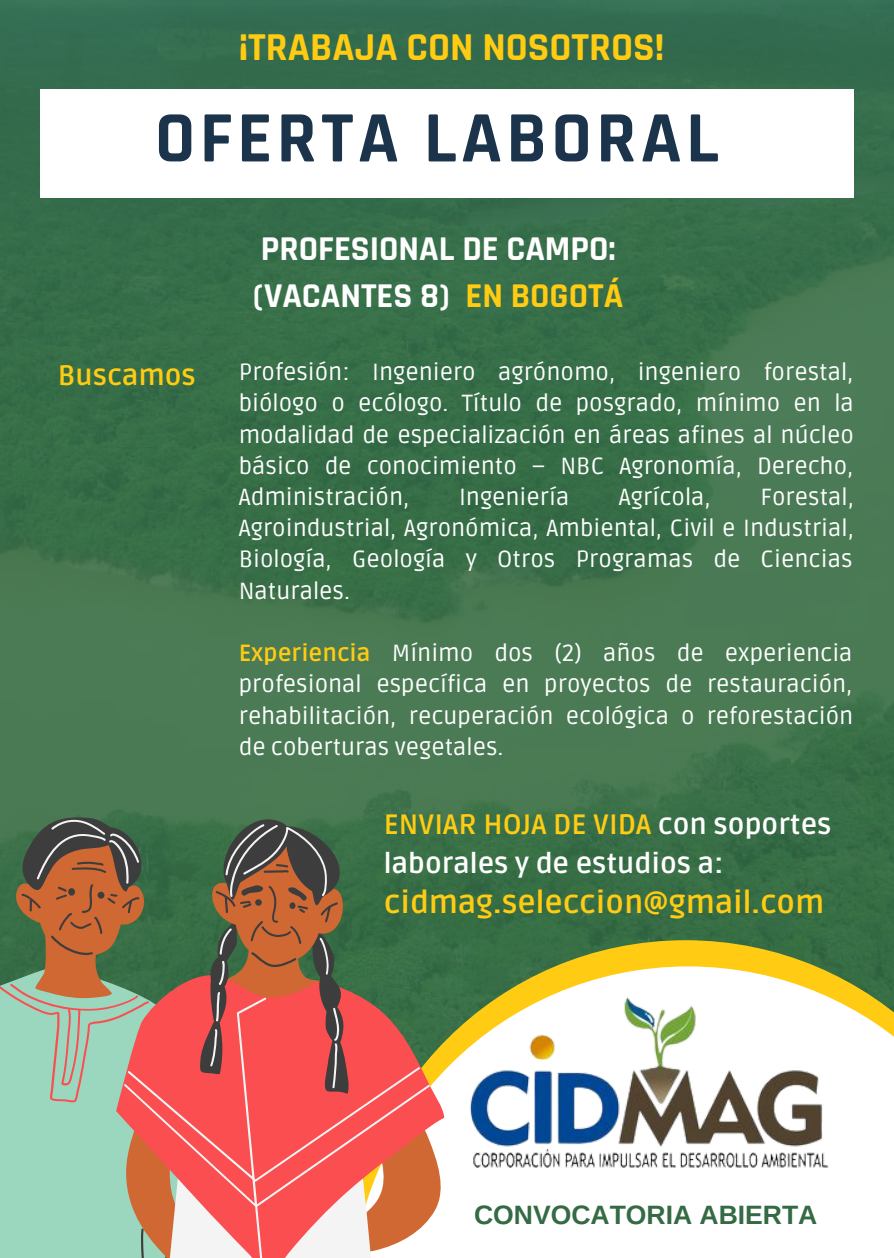
<style>
.page{position:relative;width:894px;height:1258px;background:#fff}
.page>*{position:absolute;margin:0;border:0;box-sizing:border-box;transform-origin:0 0}
.t1{font:700 73.2px "Rajdhani";letter-spacing:.06em;color:#1b344b}
.t2{font:700 39.9px "Rajdhani";color:#ffcb13}
.t3{font:700 35.1px/47.4px "Rajdhani";color:#fefefe}
.t4{font:700 30.9px "Ruda";color:#ffcb13}
.t5{font:700 27.9px/38.4px "Ruda";color:#fefefe}
.t6{font:700 27.9px "Ruda";color:#ffcb13}
.t7{font:700 26.4px "Arimo";color:#346a44}
.t8{font:23.4px/31.2px "Ruda";color:#fefefe;text-align:justify}
.s1{color:#ffcb13}
.s2{font-weight:700;color:#ffcb13}
</style>
<div class="page">
<img style="left:0;top:0;width:893px;height:969px">
<svg style="left:845px;top:966px;width:48px;height:70px"></svg>
<div style="left:40px;top:89px;width:813px;height:108px;background:#fff"></div>
<img style="left:447px;top:899px;width:398px;height:269px">
<svg style="left:11px;top:834px;width:436px;height:284px;background:#486f46"></svg>
<svg style="left:116px;top:970px;width:328px;height:248px"></svg>
<svg style="left:0;top:984px;width:124px;height:274px;background:#9fcfb6"></svg>
<svg style="left:199px;top:810px;width:164px;height:118px;background:#6a6445"></svg>
<svg style="left:124px;top:928px;width:306px;height:330px;background:#cb6b5e"></svg>
<svg style="left:18px;top:816px;width:125px;height:139px;background:#866240"></svg>
<h2 class="t2" style="left:239px;top:22px;width:427px">¡TRABAJA CON NOSOTROS!</h2>
<h1 class="t1" style="left:155px;top:93px;width:565px">OFERTA LABORAL</h1>
<h3 class="t3" style="left:253px;top:226px;width:371px">PROFESIONAL DE CAMPO: (VACANTES 8) <span class="s1">EN BOGOTÁ</span></h3>
<p class="t6" style="left:58px;top:359px;width:140px">Buscamos</p>
<p class="t8" style="left:239px;top:357px;width:616px">Profesión: Ingeniero agrónomo, ingeniero forestal, biólogo o ecólogo. Título de posgrado, mínimo en la modalidad de especialización en áreas afines al núcleo básico de conocimiento – NBC Agronomía, Derecho, Administración,</p>
<p class="t8" style="left:459px;top:482px;width:112px">Ingeniería</p>
<p class="t8" style="left:618px;top:482px;width:93px">Agrícola,</p>
<p class="t8" style="left:239px;top:482px;width:616px;text-indent:521px">Forestal, Agroindustrial, Agronómica, Ambiental, Civil e Industrial, Biología, Geología y Otros Programas de Ciencias Naturales.</p>
<p class="t8" style="left:239px;top:638px;width:616px"><span class="s2">Experiencia</span> Mínimo dos (2) años de experiencia profesional específica en proyectos de restauración, rehabilitación, recuperación ecológica o reforestación de coberturas vegetales.</p>
<p class="t5" style="left:384px;top:806px;width:449px"><span class="s1">ENVIAR HOJA DE VIDA</span> con soportes laborales y de estudios a:</p>
<h3 class="t4" style="left:384px;top:885px;width:442px">cidmag.seleccion@gmail.com</h3>
<p class="t7" style="left:474px;top:1200px;width:345px">CONVOCATORIA ABIERTA</p>
</div>
